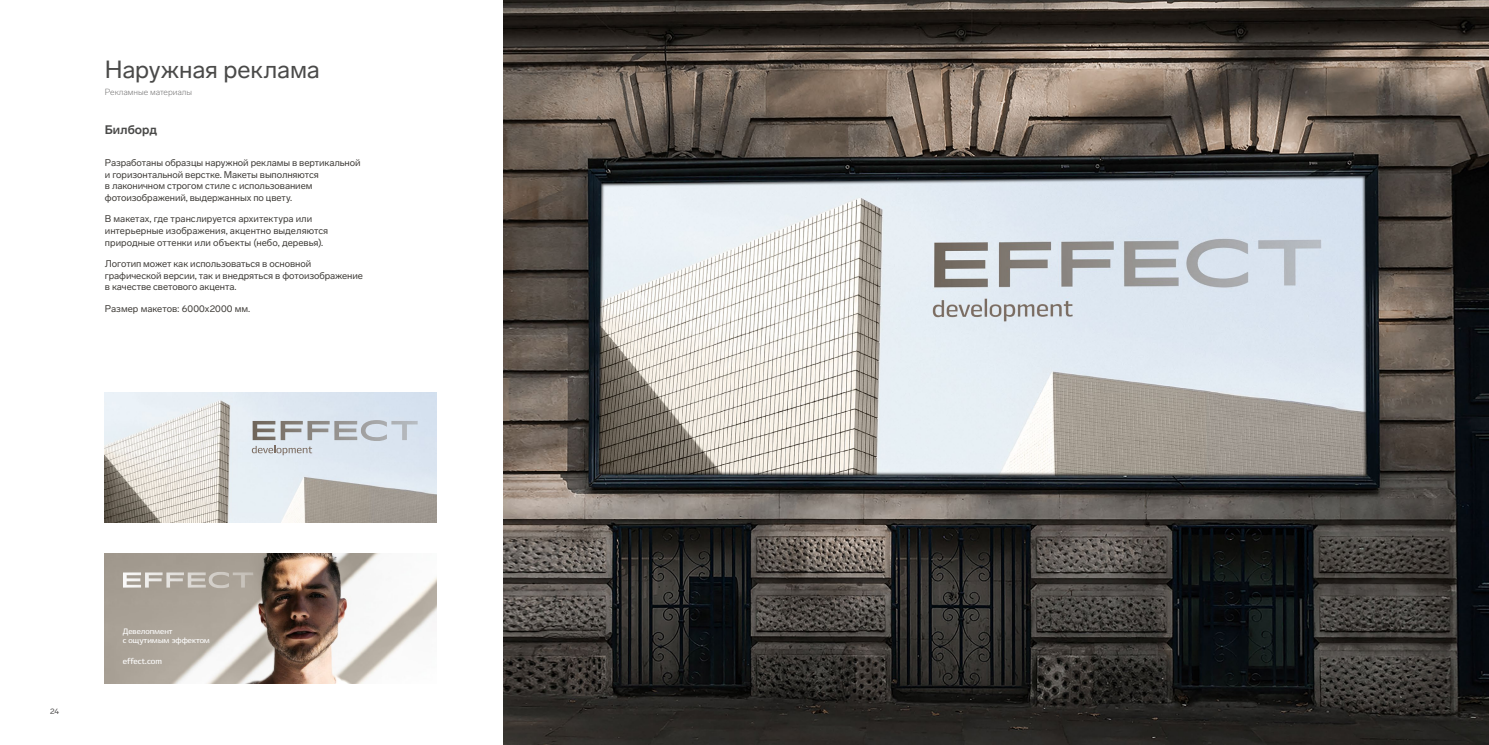
<style>
.page{position:relative;width:1489px;height:745px;background:#fff}
.page>*{position:absolute;margin:0;border:0;box-sizing:border-box;transform-origin:0 0}
.t1{font:24.5px "Lab Grotesque";letter-spacing:-.01em;color:#4a4a49}
.t2{font:700 12.25px "Lab Grotesque";color:#4a4a49}
.t3{font:9.62px/11.5px "Lab Grotesque";letter-spacing:-.005em;color:#3f3c38}
.t4{font:100 8.75px "Lab Grotesque";color:#646363}
.t5{font:700 8.22px "ALS Ekibastuz";color:#fff}
.t6{font:7.88px "Lab Grotesque";color:#504f4f}
.t7{font:700 7.79px/9.4px "ALS Ekibastuz";color:#fff}
</style>
<div class="page">
<img style="left:105px;top:392px;width:332px;height:130px">
<svg style="left:252px;top:420px;width:166px;height:35px"></svg>
<img style="left:105px;top:553px;width:332px;height:130px">
<svg style="left:123px;top:571px;width:130px;height:17px"></svg>
<img style="left:504px;top:0;width:984px;height:744px">
<h1 class="t1" style="left:105px;top:55px;width:216px">Наружная реклама</h1>
<p class="t4" style="left:105px;top:87px;width:89px">Рекламные материалы</p>
<p class="t2" style="left:105px;top:122px;width:54px">Билборд</p>
<p class="t3" style="left:105px;top:157px;width:257px">Разработаны образцы наружной рекламы в вертикальной и горизонтальной верстке. Макеты выполняются<br>в лаконичном строгом стиле с использованием фотоизображений, выдержанных по цвету.</p>
<p class="t3" style="left:105px;top:213px;width:225px">В макетах, где транслируется архитектура или интерьерные изображения, акцентно выделяются природные оттенки или объекты (небо, деревья).</p>
<p class="t3" style="left:105px;top:258px;width:260px">Логотип может как использоваться в основной графической версии, так и внедряться в фотоизображение в качестве светового акцента.</p>
<p class="t3" style="left:105px;top:302px;width:147px">Размер макетов: 6000х2000 мм.</p>
<p class="t6" style="left:50px;top:705px;width:11px">24</p>
<p class="t7" style="left:123px;top:626px;width:88px">Девелопмент<br>с ощутимым эффектом</p>
<p class="t5" style="left:123px;top:655px;width:41px">effect.com</p>
</div>
